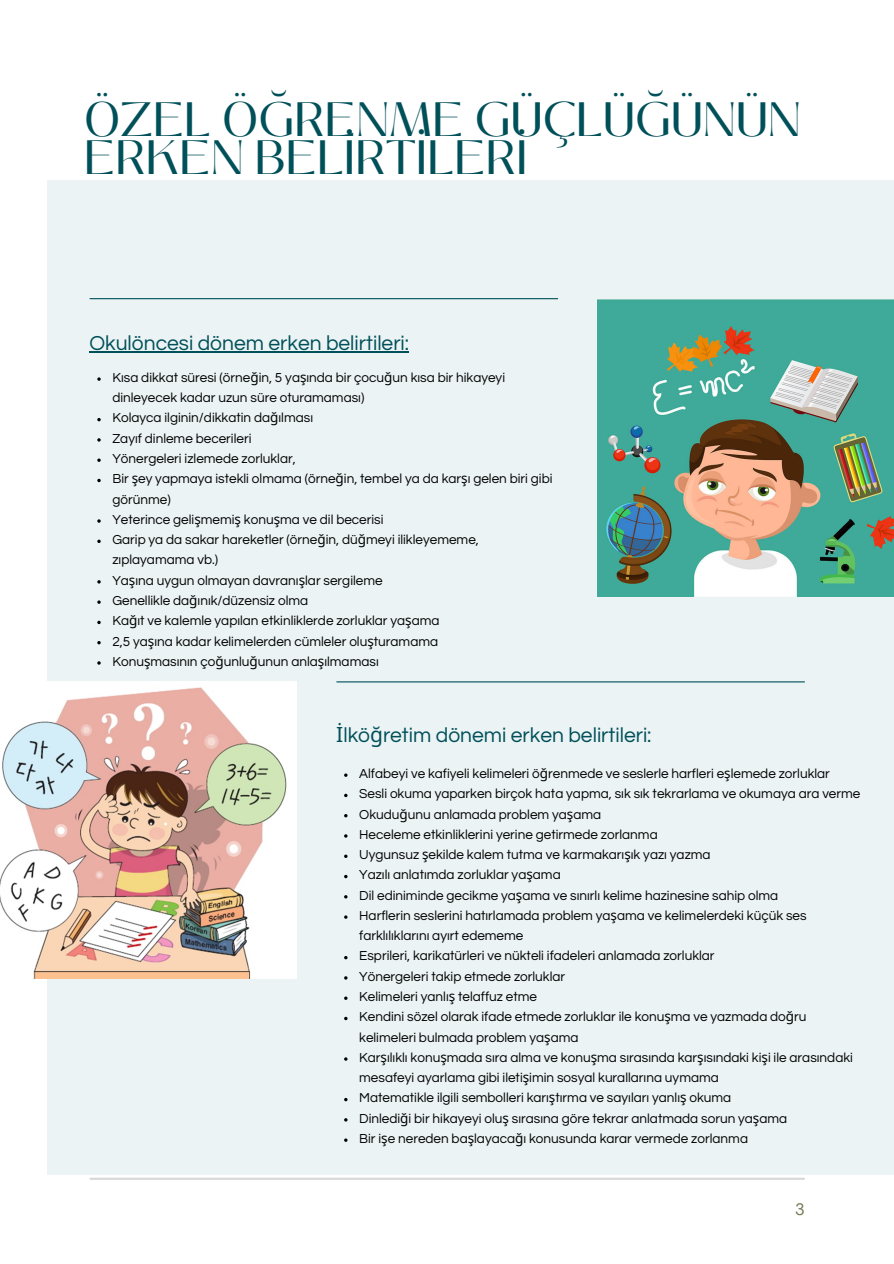
<style>
.page{position:relative;width:894px;height:1264px;background:#fff}
.page>*{position:absolute;margin:0;border:0;box-sizing:border-box;transform-origin:0 0}
.t1{font:48px/38.2px "Black Mango";color:#005059}
.t2{font:21px "Questrial";color:#005059}
.t3{font:16.5px "DM Sans";color:#777854}
.t4{font:13.5px/20.2px "Questrial";color:#000}
.s1{font-family:"Noto Sans"}
</style>
<div class="page">
<div style="left:47px;top:180px;width:846px;height:995px;background:#ebf3f4"></div>
<img style="left:0;top:681px;width:297px;height:297px">
<hr style="left:337px;top:681px;width:467px;height:1px;background:#005059">
<img style="left:597px;top:299px;width:296px;height:297px">
<hr style="left:90px;top:298px;width:467px;height:1px;background:#005059">
<hr style="left:90px;top:1177px;width:713px;height:2px;background:#d9d9d9">
<hr style="left:89px;top:351px;width:320px;height:1px;background:#005059">
<svg style="left:97px;top:377px;width:4px;height:4px"></svg>
<svg style="left:97px;top:418px;width:4px;height:3px"></svg>
<svg style="left:97px;top:438px;width:4px;height:3px"></svg>
<svg style="left:97px;top:458px;width:4px;height:4px"></svg>
<svg style="left:97px;top:479px;width:4px;height:3px"></svg>
<svg style="left:97px;top:519px;width:4px;height:3px"></svg>
<svg style="left:97px;top:539px;width:4px;height:4px"></svg>
<svg style="left:97px;top:580px;width:4px;height:3px"></svg>
<svg style="left:97px;top:600px;width:4px;height:4px"></svg>
<svg style="left:97px;top:620px;width:4px;height:4px"></svg>
<svg style="left:97px;top:641px;width:4px;height:3px"></svg>
<svg style="left:97px;top:661px;width:4px;height:3px"></svg>
<p class="t1" style="left:84px;top:100px;width:718px">ÖZEL ÖĞRENME GÜÇLÜĞÜNÜN<br>ERKEN BELİRTİLERİ</p>
<p class="t2" style="left:89px;top:333px;width:321px">Okulöncesi dönem erken belirtileri:</p>
<p class="t4" style="left:112px;top:367px;width:394px">Kısa dikkat süresi (örne<span class="s1">ğ</span>in, 5 ya<span class="s1">ş</span>ında bir çocu<span class="s1">ğ</span>un kısa bir hikayeyi dinleyecek kadar uzun süre oturamaması)</p>
<p class="t4" style="left:112px;top:408px;width:202px">Kolayca ilginin/dikkatin da<span class="s1">ğ</span>ılması</p>
<p class="t4" style="left:112px;top:428px;width:140px">Zayıf dinleme becerileri</p>
<p class="t4" style="left:112px;top:449px;width:185px">Yönergeleri izlemede zorluklar,</p>
<p class="t4" style="left:112px;top:469px;width:441px">Bir <span class="s1">ş</span>ey yapmaya istekli olmama (örne<span class="s1">ğ</span>in, tembel ya da kar<span class="s1">ş</span>ı gelen biri gibi görünme)</p>
<p class="t4" style="left:112px;top:509px;width:272px">Yeterince geli<span class="s1">ş</span>memi<span class="s1">ş</span> konu<span class="s1">ş</span>ma ve dil becerisi</p>
<p class="t4" style="left:112px;top:530px;width:368px">Garip ya da sakar hareketler (örne<span class="s1">ğ</span>in, dü<span class="s1">ğ</span>meyi ilikleyememe, zıplayamama vb.)</p>
<p class="t4" style="left:112px;top:570px;width:272px">Ya<span class="s1">ş</span>ına uygun olmayan davranı<span class="s1">ş</span>lar sergileme</p>
<p class="t4" style="left:112px;top:590px;width:197px">Genellikle da<span class="s1">ğ</span>ınık/düzensiz olma</p>
<p class="t4" style="left:112px;top:611px;width:328px">Ka<span class="s1">ğ</span>ıt ve kalemle yapılan etkinliklerde zorluklar ya<span class="s1">ş</span>ama</p>
<p class="t4" style="left:112px;top:631px;width:327px">2,5 ya<span class="s1">ş</span>ına kadar kelimelerden cümleler olu<span class="s1">ş</span>turamama</p>
<p class="t4" style="left:112px;top:651px;width:268px">Konu<span class="s1">ş</span>masının ço<span class="s1">ğ</span>unlu<span class="s1">ğ</span>unun anla<span class="s1">ş</span>ılmaması</p>
<p class="t2" style="left:336px;top:725px;width:317px"><span class="s1">İ</span>lkö<span class="s1">ğ</span>retim dönemi erken belirtileri:</p>
<p class="t4" style="left:359px;top:763px;width:472px">Alfabeyi ve kafiyeli kelimeleri ö<span class="s1">ğ</span>renmede ve seslerle harfleri e<span class="s1">ş</span>lemede zorluklar</p>
<p class="t4" style="left:359px;top:784px;width:502px">Sesli okuma yaparken birçok hata yapma, sık sık tekrarlama ve okumaya ara verme</p>
<p class="t4" style="left:359px;top:804px;width:243px">Okudu<span class="s1">ğ</span>unu anlamada problem ya<span class="s1">ş</span>ama</p>
<p class="t4" style="left:359px;top:824px;width:300px">Heceleme etkinliklerini yerine getirmede zorlanma</p>
<p class="t4" style="left:359px;top:844px;width:353px">Uygunsuz <span class="s1">ş</span>ekilde kalem tutma ve karmakarı<span class="s1">ş</span>ık yazı yazma</p>
<p class="t4" style="left:359px;top:865px;width:203px">Yazılı anlatımda zorluklar ya<span class="s1">ş</span>ama</p>
<p class="t4" style="left:359px;top:885px;width:420px">Dil ediniminde gecikme ya<span class="s1">ş</span>ama ve sınırlı kelime hazinesine sahip olma</p>
<p class="t4" style="left:359px;top:905px;width:448px">Harflerin seslerini hatırlamada problem ya<span class="s1">ş</span>ama ve kelimelerdeki küçük ses farklılıklarını ayırt edememe</p>
<p class="t4" style="left:359px;top:946px;width:357px">Esprileri, karikatürleri ve nükteli ifadeleri anlamada zorluklar</p>
<p class="t4" style="left:359px;top:966px;width:207px">Yönergeleri takip etmede zorluklar</p>
<p class="t4" style="left:359px;top:986px;width:179px">Kelimeleri yanlı<span class="s1">ş</span> telaffuz etme</p>
<p class="t4" style="left:359px;top:1007px;width:448px">Kendini sözel olarak ifade etmede zorluklar ile konu<span class="s1">ş</span>ma ve yazmada do<span class="s1">ğ</span>ru kelimeleri bulmada problem ya<span class="s1">ş</span>ama</p>
<p class="t4" style="left:359px;top:1047px;width:495px">Kar<span class="s1">ş</span>ılıklı konu<span class="s1">ş</span>mada sıra alma ve konu<span class="s1">ş</span>ma sırasında kar<span class="s1">ş</span>ısındaki ki<span class="s1">ş</span>i ile arasındaki mesafeyi ayarlama gibi ileti<span class="s1">ş</span>imin sosyal kurallarına uymama</p>
<p class="t4" style="left:359px;top:1088px;width:373px">Matematikle ilgili sembolleri karı<span class="s1">ş</span>tırma ve sayıları yanlı<span class="s1">ş</span> okuma</p>
<p class="t4" style="left:359px;top:1108px;width:429px">Dinledi<span class="s1">ğ</span>i bir hikayeyi olu<span class="s1">ş</span> sırasına göre tekrar anlatmada sorun ya<span class="s1">ş</span>ama</p>
<p class="t4" style="left:359px;top:1128px;width:390px">Bir i<span class="s1">ş</span>e nereden ba<span class="s1">ş</span>layaca<span class="s1">ğ</span>ı konusunda karar vermede zorlanma</p>
<p class="t3" style="left:795px;top:1198px;width:11px">3</p>
</div>
